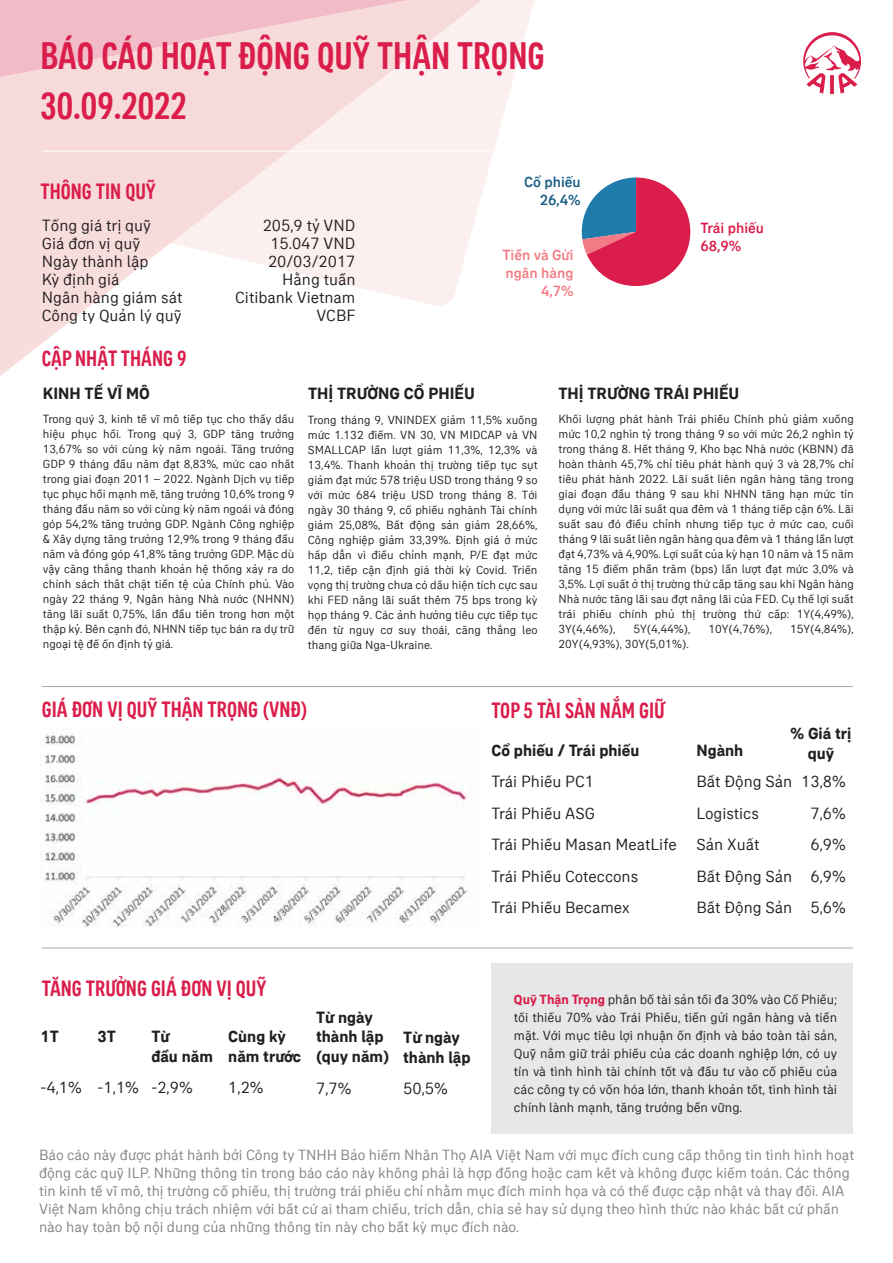
<style>
.page{position:relative;width:893px;height:1263px;background:#fff}
.page>*{position:absolute;margin:0;border:0;box-sizing:border-box;transform-origin:0 0}
.t1{font:500 condensed 39px "AIA Everest";color:#da1d4a}
.t2{font:500 condensed 22.5px "AIA Everest";color:#da1d4a}
.t3{font:16.5px/31.5px "AIA Everest";color:#231f20}
.t4{font:700 16.5px/19.8px "AIA Everest";color:#231f20}
.t5{font:15px/18px "AIA Everest";color:#808285}
.t6{font:500 15px/18px "AIA Everest";color:#f37b85;text-align:right}
.t7{font:500 15px/18px "AIA Everest";color:#da1d4a}
.t8{font:500 15px/18px "AIA Everest";color:#175d85;text-align:right}
.t9{font:13.5px/18px "AIA Everest";color:#231f20;text-align:justify}
.t10{font:12px/15px "AIA Everest";color:#231f20;text-align:justify}
.s1{font-weight:700;color:#da1d4a}
</style>
<div class="page">
<div style="left:491px;top:964px;width:362px;height:170px;background:#e6e7e8"></div>
<svg style="left:505px;top:0;width:29px;height:107px;fill:#fbf0ef"></svg>
<svg style="left:1px;top:0;width:504px;height:375px"></svg>
<svg style="left:803px;top:32px;width:58px;height:62px"></svg>
<svg style="left:581px;top:177px;width:109px;height:109px"></svg>
<hr style="left:42px;top:151px;width:811px;height:1px;background:#fff">
<hr style="left:42px;top:686px;width:811px;height:1px;background:#a7a9ac">
<hr style="left:42px;top:948px;width:811px;height:1px;background:#a7a9ac">
<img style="left:40px;top:729px;width:432px;height:198px">
<h1 class="t1" style="left:40px;top:30px;width:506px">BÁO CÁO HOẠT ĐỘNG QUỸ THẬN TRỌNG</h1>
<h1 class="t1" style="left:40px;top:80px;width:148px">30.09.2022</h1>
<h2 class="t2" style="left:40px;top:177px;width:117px">THÔNG TIN QUỸ</h2>
<h3 class="t3" style="left:42px;top:215px;width:142px;line-height:18px">Tổng giá trị quỹ<br>Giá đơn vị quỹ<br>Ngày thành lập<br>Kỳ định giá<br>Ngân hàng giám sát<br>Công ty Quản lý quỹ</h3>
<h2 class="t2" style="left:42px;top:344px;width:146px">CẬP NHẬT THÁNG 9</h2>
<p class="t8" style="left:524px;top:172px;width:58px">Cổ phiếu<br>26,4%</p>
<h3 class="t3" style="left:235px;top:215px;width:122px;line-height:18px;text-align:right">205,9 tỷ VND<br>15.047 VND<br>20/03/2017<br>Hằng tuần<br>Citibank Vietnam<br>VCBF</h3>
<p class="t7" style="left:700px;top:218px;width:65px">Trái phiếu<br>68,9%</p>
<p class="t6" style="left:502px;top:245px;width:73px">Tiền và Gửi ngân hàng<br>4,7%</p>
<h3 class="t4" style="left:43px;top:383px;width:109px">KINH TẾ VĨ MÔ</h3>
<p class="t10" style="left:43px;top:411px;width:253px">Trong quý 3, kinh tế vĩ mô tiếp tục cho thấy dấu hiệu phục hồi. Trong quý 3, GDP tăng trưởng 13,67% so với cùng kỳ năm ngoái. Tăng trưởng GDP 9 tháng đầu năm đạt 8,83%, mức cao nhất trong giai đoạn 2011 – 2022. Ngành Dịch vụ tiếp tục phục hồi mạnh mẽ, tăng trưởng 10,6% trong 9 tháng đầu năm so với cùng kỳ năm ngoái và đóng góp 54,2% tăng trưởng GDP. Ngành Công nghiệp &amp; Xây dựng tăng trưởng 12,9% trong 9 tháng đầu năm và đóng góp 41,8% tăng trưởng GDP. Mặc dù vậy căng thẳng thanh khoản hệ thống xảy ra do chính sách thắt chặt tiền tệ của Chính phủ. Vào ngày 22 tháng 9, Ngân hàng Nhà nước (NHNN) tăng lãi suất 0,75%, lần đầu tiên trong hơn một thập kỷ. Bên cạnh đó, NHNN tiếp tục bán ra dự trữ ngoại tệ để ổn định tỷ giá.</p>
<h3 class="t4" style="left:308px;top:383px;width:168px">THỊ TRƯỜNG CỔ PHIẾU</h3>
<p class="t10" style="left:308px;top:411px;width:231px">Trong tháng 9, VNINDEX giảm 11,5% xuống mức 1.132 điểm. VN 30, VN MIDCAP và VN SMALLCAP lần lượt giảm 11,3%, 12,3% và 13,4%. Thanh khoản thị trường tiếp tục sụt giảm đạt mức 578 triệu USD trong tháng 9 so với mức 684 triệu USD trong tháng 8. Tới ngày 30 tháng 9, cổ phiếu nghành Tài chính giảm 25,08%, Bất động sản giảm 28,66%, Công nghiệp giảm 33,39%. Định giá ở mức hấp dẫn vì điều chỉnh mạnh, P/E đạt mức 11,2, tiếp cận định giá thời kỳ Covid. Triển vọng thị trường chưa có dấu hiện tích cực sau khi FED nâng lãi suất thêm 75 bps trong kỳ họp tháng 9. Các ảnh hưởng tiêu cực tiếp tục đến từ nguy cơ suy thoái, căng thẳng leo thang giữa Nga-Ukraine.</p>
<h3 class="t4" style="left:558px;top:383px;width:182px">THỊ TRƯỜNG TRÁI PHIẾU</h3>
<p class="t10" style="left:558px;top:411px;width:297px">Khối lượng phát hành Trái phiếu Chính phủ giảm xuống mức 10,2 nghìn tỷ trong tháng 9 so với mức 26,2 nghìn tỷ trong tháng 8. Hết tháng 9, Kho bạc Nhà nước (KBNN) đã hoàn thành 45,7% chỉ tiêu phát hành quý 3 và 28,7% chỉ tiêu phát hành 2022. Lãi suất liên ngân hàng tăng trong giai đoạn đầu tháng 9 sau khi NHNN tăng hạn mức tín dụng với mức lãi suất qua đêm và 1 tháng tiếp cận 6%. Lãi suất sau đó điều chỉnh nhưng tiếp tục ở mức cao, cuối tháng 9 lãi suất liên ngân hàng qua đêm và 1 tháng lần lượt đạt 4,73% và 4,90%. Lợi suất của kỳ hạn 10 năm và 15 năm tăng 15 điểm phần trăm (bps) lần lượt đạt mức 3,0% và 3,5%. Lợi suất ở thị trường thứ cấp tăng sau khi Ngân hàng Nhà nước tăng lãi sau đợt nâng lãi của FED. Cụ thể lợi suất trái phiếu chính phủ thị trường thứ cấp: 1Y(4,49%), 3Y(4,46%),</p>
<p class="t10" style="left:633px;top:621px;width:58px">5Y(4,44%),</p>
<p class="t10" style="left:708px;top:621px;width:65px">10Y(4,76%),</p>
<p class="t10" style="left:790px;top:621px;width:65px">15Y(4,84%),</p>
<p class="t10" style="left:558px;top:636px;width:132px">20Y(4,93%), 30Y(5,01%).</p>
<h2 class="t2" style="left:42px;top:695px;width:267px">GIÁ ĐƠN VỊ QUỸ THẬN TRỌNG (VNĐ)</h2>
<h2 class="t2" style="left:491px;top:696px;width:175px">TOP 5 TÀI SẢN NẮM GIỮ</h2>
<h3 class="t4" style="left:491px;top:739px;width:149px">Cổ phiếu / Trái phiếu</h3>
<h3 class="t4" style="left:696px;top:739px;width:48px">Ngành</h3>
<h3 class="t4" style="left:791px;top:723px;width:62px;text-align:center">% Giá trị quỹ</h3>
<h3 class="t3" style="left:491px;top:765px;width:187px">Trái Phiếu PC1<br>Trái Phiếu ASG<br>Trái Phiếu Masan MeatLife<br>Trái Phiếu Coteccons<br>Trái Phiếu Becamex</h3>
<h3 class="t3" style="left:696px;top:765px;width:97px">Bất Động Sản<br>Logistics<br>Sản Xuất<br>Bất Động Sản<br>Bất Động Sản</h3>
<h3 class="t3" style="left:801px;top:765px;width:46px;text-align:center">13,8%<br>7,6%<br>6,9%<br>6,9%<br>5,6%</h3>
<h2 class="t2" style="left:42px;top:974px;width:226px">TĂNG TRƯỞNG GIÁ ĐƠN VỊ QUỸ</h2>
<h3 class="t4" style="left:41px;top:1026px;width:20px">1T</h3>
<h3 class="t3" style="left:41px;top:1071px;width:43px">-4,1%</h3>
<h3 class="t4" style="left:98px;top:1026px;width:20px">3T</h3>
<h3 class="t3" style="left:98px;top:1071px;width:43px">-1,1%</h3>
<h3 class="t4" style="left:151px;top:1026px;width:63px">Từ<br>đầu năm</h3>
<h3 class="t3" style="left:151px;top:1071px;width:43px">-2,9%</h3>
<h3 class="t4" style="left:228px;top:1026px;width:74px">Cùng kỳ năm trước</h3>
<h3 class="t3" style="left:228px;top:1071px;width:37px">1,2%</h3>
<h3 class="t4" style="left:316px;top:1006px;width:75px">Từ ngày thành lập (quy năm)</h3>
<h3 class="t3" style="left:316px;top:1071px;width:37px">7,7%</h3>
<h3 class="t4" style="left:403px;top:1026px;width:69px">Từ ngày thành lập</h3>
<h3 class="t3" style="left:403px;top:1072px;width:46px">50,5%</h3>
<p class="t9" style="left:514px;top:989px;width:325px"><span class="s1">Quỹ Thận Trọng</span> phân bổ tài sản tối đa 30% vào Cổ Phiếu; tối thiểu 70% vào Trái Phiếu, tiền gửi ngân hàng và tiền mặt. Với mục tiêu lợi nhuận ổn định và bảo toàn tài sản, Quỹ nắm giữ trái phiếu của các doanh nghiệp lớn, có uy tín và tình hình tài chính tốt và đầu tư vào cổ phiếu của các công ty có vốn hóa lớn, thanh khoản tốt, tình hình tài chính lành mạnh, tăng trưởng bền vững.</p>
<p class="t5" style="left:39px;top:1145px;width:817px">Báo cáo này được phát hành bởi Công ty TNHH Bảo hiểm Nhân Thọ AIA Việt Nam với mục đích cung cấp thông tin tình hình hoạt động các quỹ ILP. Những thông tin trong báo cáo này không phải là hợp đồng hoặc cam kết và không được kiểm toán. Các thông tin kinh tế vĩ mô, thị trường cổ phiếu, thị trường trái phiếu chỉ nhằm mục đích minh họa và có thể được cập nhật và thay đổi. AIA Việt Nam không chịu trách nhiệm với bất cứ ai tham chiếu, trích dẫn, chia sẻ hay sử dụng theo hình thức nào khác bất cứ phần nào hay toàn bộ nội dung của những thông tin này cho bất kỳ mục đích nào.</p>
</div>
